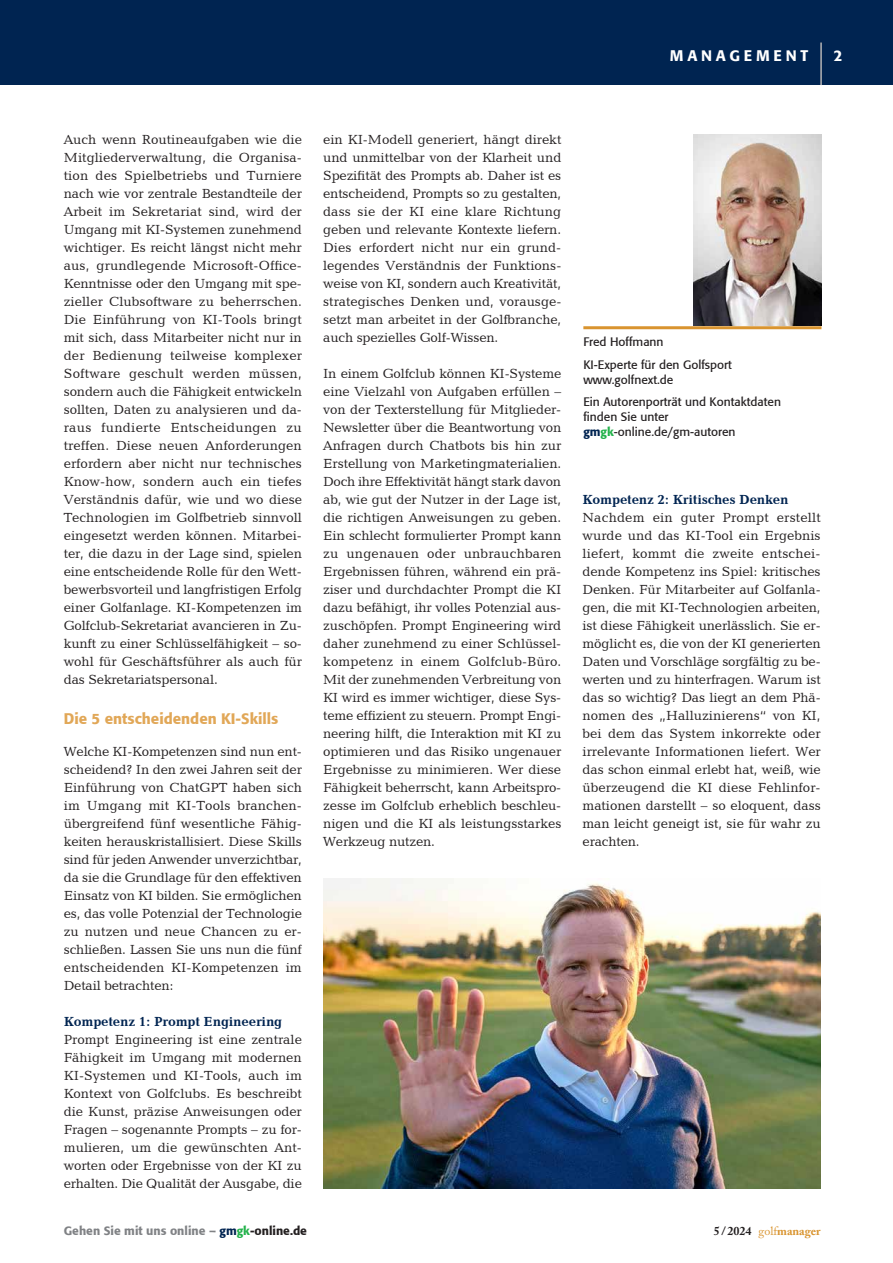
<style>
.page{position:relative;width:893px;height:1263px;background:#fff}
.page>*{position:absolute;margin:0;border:0;box-sizing:border-box;transform-origin:0 0}
.t1{font:500 15px "Formata BQ";color:#e1a757}
.t2{font:500 15px "Formata BQ";letter-spacing:.25em;color:#fff}
.t3{font:13.5px/18px "Candida BT";letter-spacing:-.005em;color:#231f20;text-align:justify}
.t4{font:700 13.5px "Candida BT";letter-spacing:-.01em;color:#002451}
.t5{font:12px/22.5px "Formata BQ";color:#231f20}
.t6{font:500 12px "Formata BQ";color:#808285}
.t7{font:700 12px "Adobe Caslon Pro";color:#d9942f}
.s1{font-weight:500;color:#002451}
.s2{font-weight:500;color:#23b24b}
.s3{color:#002451}
.s4{color:#23b24b}
.s5{color:#231f20}
.s6{font-weight:400}
</style>
<div class="page">
<div style="left:0;top:0;width:893px;height:85px;background:#002451"></div>
<hr style="left:821px;top:43px;width:1px;height:42px;background:#fff">
<hr style="left:583px;top:326px;width:238px;height:3px;background:#d9942f">
<img style="left:694px;top:134px;width:127px;height:192px">
<img style="left:323px;top:878px;width:498px;height:310px">
<p class="t2" style="left:670px;top:46px;width:140px">MANAGEMENT</p>
<p class="t2" style="left:834px;top:46px;width:10px">2</p>
<p class="t3" style="left:64px;top:130px;width:240px">Auch wenn Routineaufgaben wie die Mitgliederverwaltung, die Organisa&shy;tion des Spielbetriebs und Turniere nach wie vor zentrale Bestandteile der Arbeit im Sekretariat sind, wird der Umgang mit KI-Systemen zunehmend wichtiger. Es reicht längst nicht mehr aus, grundlegende Microsoft-Office-Kenntnisse oder den Umgang mit spe&shy;zieller Clubsoftware zu beherrschen.<br>Die Einführung von KI-Tools bringt mit sich, dass Mitarbeiter nicht nur in der Bedienung teilweise komplexer Software geschult werden müssen, sondern auch die Fähigkeit entwickeln sollten, Daten zu analysieren und da&shy;raus fundierte Entscheidungen zu treffen. Diese neuen Anforderungen erfordern aber nicht nur technisches Know-how, sondern auch ein tiefes Verständnis dafür, wie und wo diese Technologien im Golfbetrieb sinnvoll eingesetzt werden können. Mitarbei&shy;ter, die dazu in der Lage sind, spielen eine entscheidende Rolle für den Wett&shy;bewerbsvorteil und langfristigen Erfolg einer Golfanlage. KI-Kompetenzen im Golfclub-Sekretariat avancieren in Zu&shy;kunft zu einer Schlüsselfähigkeit – so&shy;wohl für Geschäftsführer als auch für das Sekretariatspersonal.</p>
<p class="t1" style="left:64px;top:710px;width:216px">Die 5 entscheidenden KI-Skills</p>
<p class="t3" style="left:64px;top:742px;width:240px">Welche KI-Kompetenzen sind nun ent&shy;scheidend? In den zwei Jahren seit der Einführung von ChatGPT haben sich im Umgang mit KI-Tools branchen&shy;übergreifend fünf wesentliche Fähig&shy;keiten herauskristallisiert. Diese Skills sind für jeden Anwender unverzichtbar, da sie die Grundlage für den effektiven Einsatz von KI bilden. Sie ermöglichen es, das volle Potenzial der Technologie zu nutzen und neue Chancen zu er&shy;schließen. Lassen Sie uns nun die fünf entscheidenden KI-Kompetenzen im Detail betrachten:</p>
<p class="t4" style="left:64px;top:1013px;width:220px">Kompetenz 1: Prompt Engineering</p>
<p class="t3" style="left:64px;top:1030px;width:240px">Prompt Engineering ist eine zentrale Fähigkeit im Umgang mit modernen KI-Systemen und KI-Tools, auch im Kontext von Golfclubs. Es beschreibt die Kunst, präzise Anweisungen oder Fragen – sogenannte Prompts – zu for&shy;mulieren, um die gewünschten Ant&shy;worten oder Ergebnisse von der KI zu erhalten. Die Qualität der Ausgabe, die</p>
<p class="t3" style="left:323px;top:130px;width:240px">ein KI-Modell generiert, hängt direkt und unmittelbar von der Klarheit und Spezifität des Prompts ab. Daher ist es entscheidend, Prompts so zu gestalten, dass sie der KI eine klare Richtung geben und relevante Kontexte liefern.<br>Dies erfordert nicht nur ein grund&shy;legendes Verständnis der Funktions&shy;weise von KI, sondern auch Kreativität, strategisches Denken und, vorausge&shy;setzt man arbeitet in der Golfbranche, auch spezielles Golf-Wissen.</p>
<p class="t3" style="left:323px;top:364px;width:240px">In einem Golfclub können KI-Systeme eine Vielzahl von Aufgaben erfüllen – von der Texterstellung für Mitglieder-Newsletter über die Beantwortung von Anfragen durch Chatbots bis hin zur Erstellung von Marketingmaterialien.<br>Doch ihre Effektivität hängt stark davon ab, wie gut der Nutzer in der Lage ist, die richtigen Anweisungen zu geben.<br>Ein schlecht formulierter Prompt kann zu ungenauen oder unbrauchbaren Ergebnissen führen, während ein prä&shy;ziser und durchdachter Prompt die KI dazu befähigt, ihr volles Potenzial aus&shy;zuschöpfen. Prompt Engineering wird daher zunehmend zu einer Schlüssel&shy;kompetenz in einem Golfclub-Büro.<br>Mit der zunehmenden Verbreitung von KI wird es immer wichtiger, diese Sys&shy;teme effizient zu steuern. Prompt Engi&shy;neering hilft, die Interaktion mit KI zu optimieren und das Risiko ungenauer Ergebnisse zu minimieren. Wer diese Fähigkeit beherrscht, kann Arbeitspro&shy;zesse im Golfclub erheblich beschleu&shy;nigen und die KI als leistungsstarkes Werkzeug nutzen.</p>
<p class="t5" style="left:583px;top:331px;width:150px">Fred Hoffmann<br>KI-Experte für den Golfsport</p>
<p class="t5" style="left:583px;top:368px;width:199px">www.golfnext.de<br>Ein Autorenporträt und Kontaktdaten</p>
<p class="t5" style="left:583px;top:409px;width:154px;line-height:15px">finden Sie unter <span class="s1">gm</span><span class="s2">gk</span>-online.de/gm-autoren</p>
<p class="t4" style="left:583px;top:491px;width:207px">Kompetenz 2: Kritisches Denken</p>
<p class="t3" style="left:583px;top:508px;width:240px">Nachdem ein guter Prompt erstellt wurde und das KI-Tool ein Ergebnis liefert, kommt die zweite entschei&shy;dende Kompetenz ins Spiel: kritisches Denken. Für Mitarbeiter auf Golfanla&shy;gen, die mit KI-Technologien arbeiten, ist diese Fähigkeit unerlässlich. Sie er&shy;möglicht es, die von der KI generierten Daten und Vorschläge sorgfältig zu be&shy;werten und zu hinterfragen. Warum ist das so wichtig? Das liegt an dem Phä&shy;nomen des „Halluzinierens“ von KI, bei dem das System inkorrekte oder irrelevante Informationen liefert. Wer das schon einmal erlebt hat, weiß, wie überzeugend die KI diese Fehlinfor&shy;mationen darstellt – so eloquent, dass man leicht geneigt ist, sie für wahr zu erachten.</p>
<p class="t6" style="left:64px;top:1223px;width:245px">Gehen Sie mit uns online – <span class="s3">gm</span><span class="s4">gk</span><span class="s5">-online.de</span></p>
<p class="t7" style="left:714px;top:1224px;width:108px"><span class="s5">5/2024</span> <span class="s6">golf</span>manager</p>
</div>
